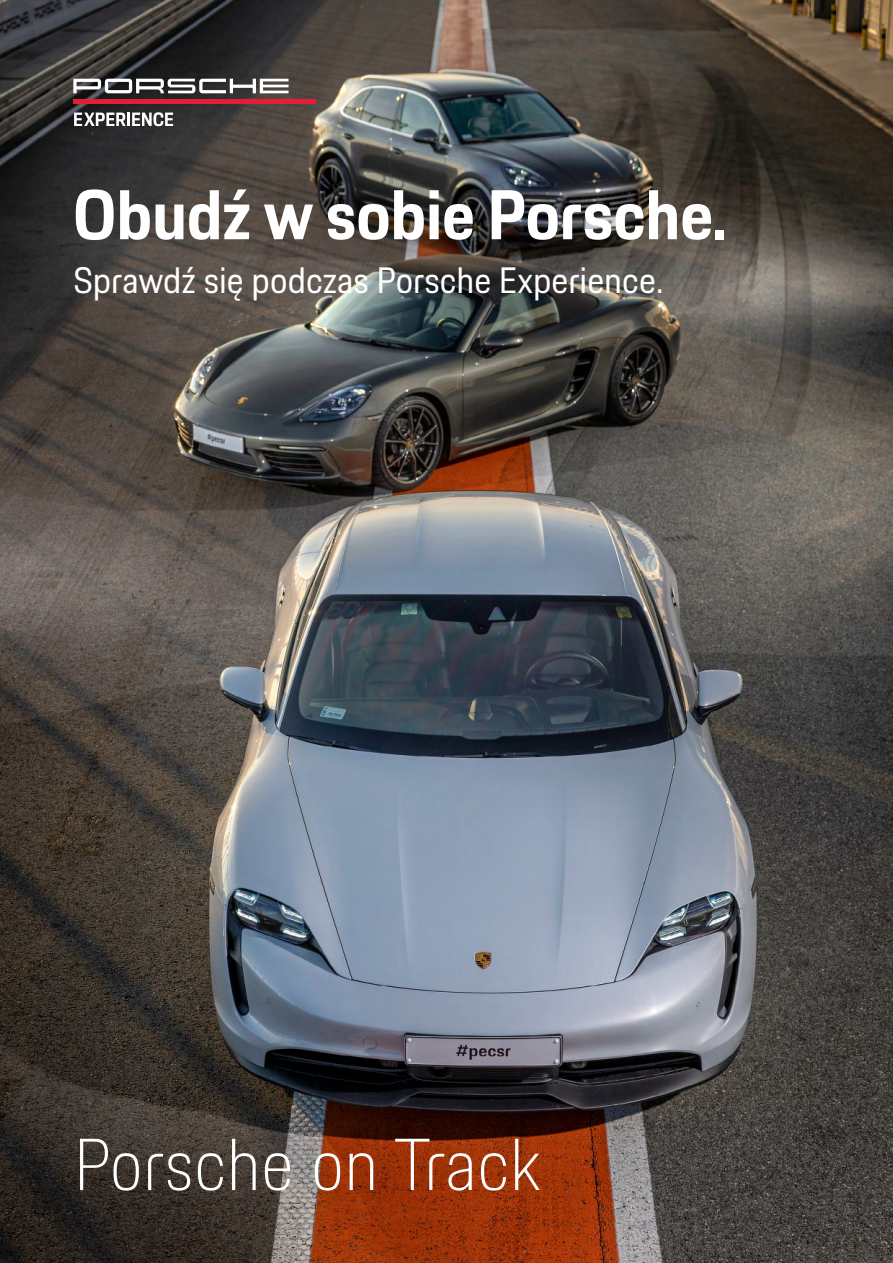
<style>
.page{position:relative;width:893px;height:1263px;background:#fff}
.page>*{position:absolute;margin:0;border:0;box-sizing:border-box;transform-origin:0 0}
.t1{font:100 72px "Porsche Next";color:#fff}
.t2{font:700 68.85px "Porsche Next";color:#fff}
.t3{font:36px "Porsche Next";color:#fff}
</style>
<div class="page">
<img style="left:0;top:0;width:893px;height:1263px">
<svg style="left:73px;top:79px;width:216px;height:14px"></svg>
<hr style="left:73px;top:100px;width:242px;height:4px;background:#e31e36">
<svg style="left:74px;top:112px;width:99px;height:14px"></svg>
<h2 class="t2" style="left:73px;top:169px;width:656px">Obudź w sobie Porsche.</h2>
<p class="t3" style="left:73px;top:256px;width:592px">Sprawdź się podczas Porsche Experience.</p>
<h1 class="t1" style="left:73px;top:1116px;width:469px">Porsche on Track</h1>
</div>
